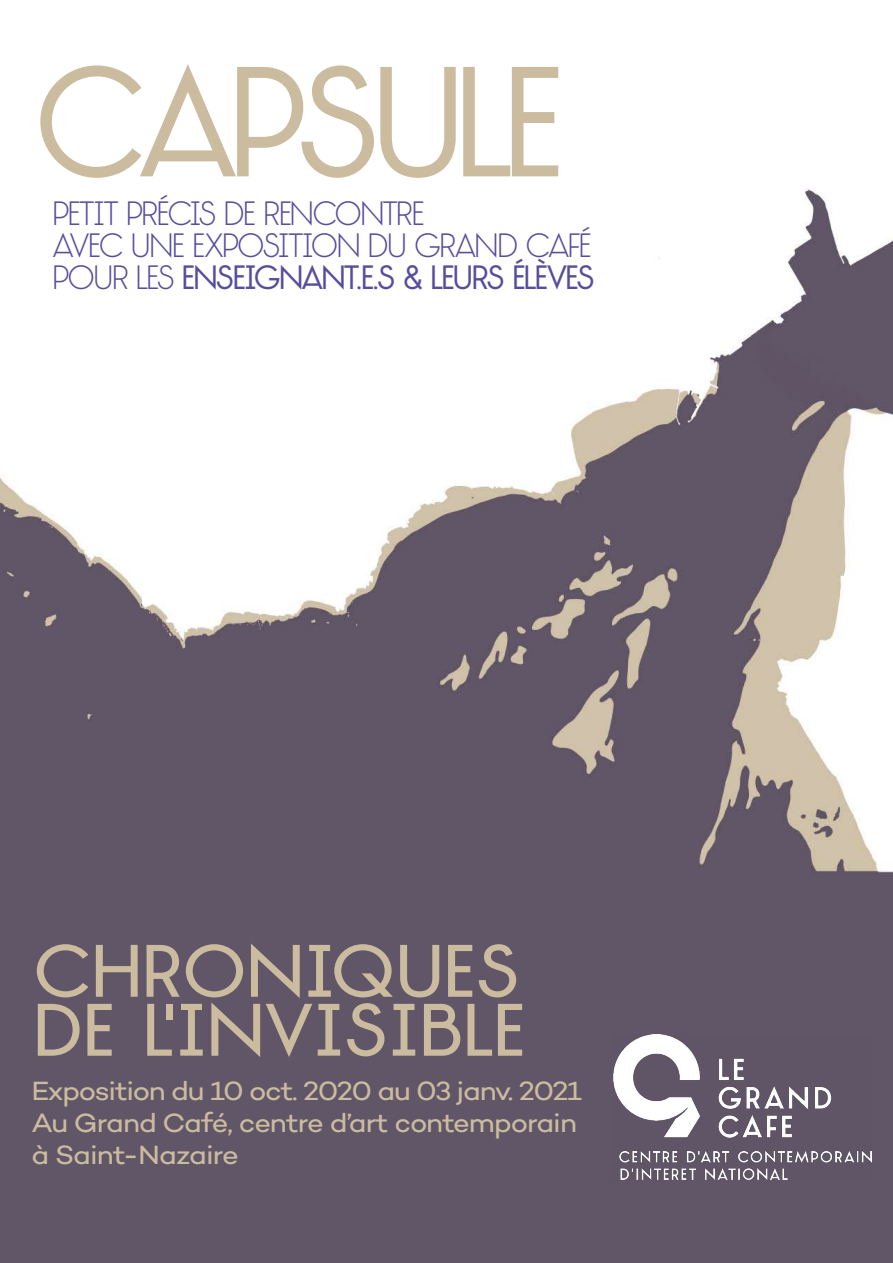
<style>
.page{position:relative;width:893px;height:1263px;background:#fff}
.page>*{position:absolute;margin:0;border:0;box-sizing:border-box;transform-origin:0 0}
.t1{font:147.3px "TJ Evolette A";letter-spacing:-.07em;color:#cbbc9f}
.t2{font:69.9px/58.9px "TJ Evolette A";color:#cbbc9f;scale:1.08 1}
.t3{font:200 31.8px/31.8px "TJ Evolette A";letter-spacing:-.055em;color:#574d9b}
.t4{font:26.85px/31.8px "Campton";letter-spacing:-.04em;color:#cbbc9f;scale:1.08 1}
.s1{font-weight:400}
</style>
<div class="page">
<img style="left:0;top:188px;width:893px;height:1075px">
<img style="left:613px;top:1034px;width:258px;height:146px">
<h1 class="t1" style="left:33px;top:35px;width:534px">CAPSULE</h1>
<p class="t3" style="left:52px;top:198px;width:541px">PETIT PRÉCIS DE RENCONTRE<br>AVEC UNE EXPOSITION DU GRAND CAFÉ<br>POUR LES <span class="s1">ENSEIGNANT.E.S &amp; LEU RS ÉLÈVES</span></p>
<h2 class="t2" style="left:33px;top:942px;width:458px">CHRONIQUES<br>DE L'INVISIBLE</h2>
<p class="t4" style="left:32px;top:1075px;width:511px">Exposition du 10 oct. 2020 au 03 janv. 2021<br>Au Grand Café, centre d’art contemporain à Saint-Nazaire</p>
</div>
